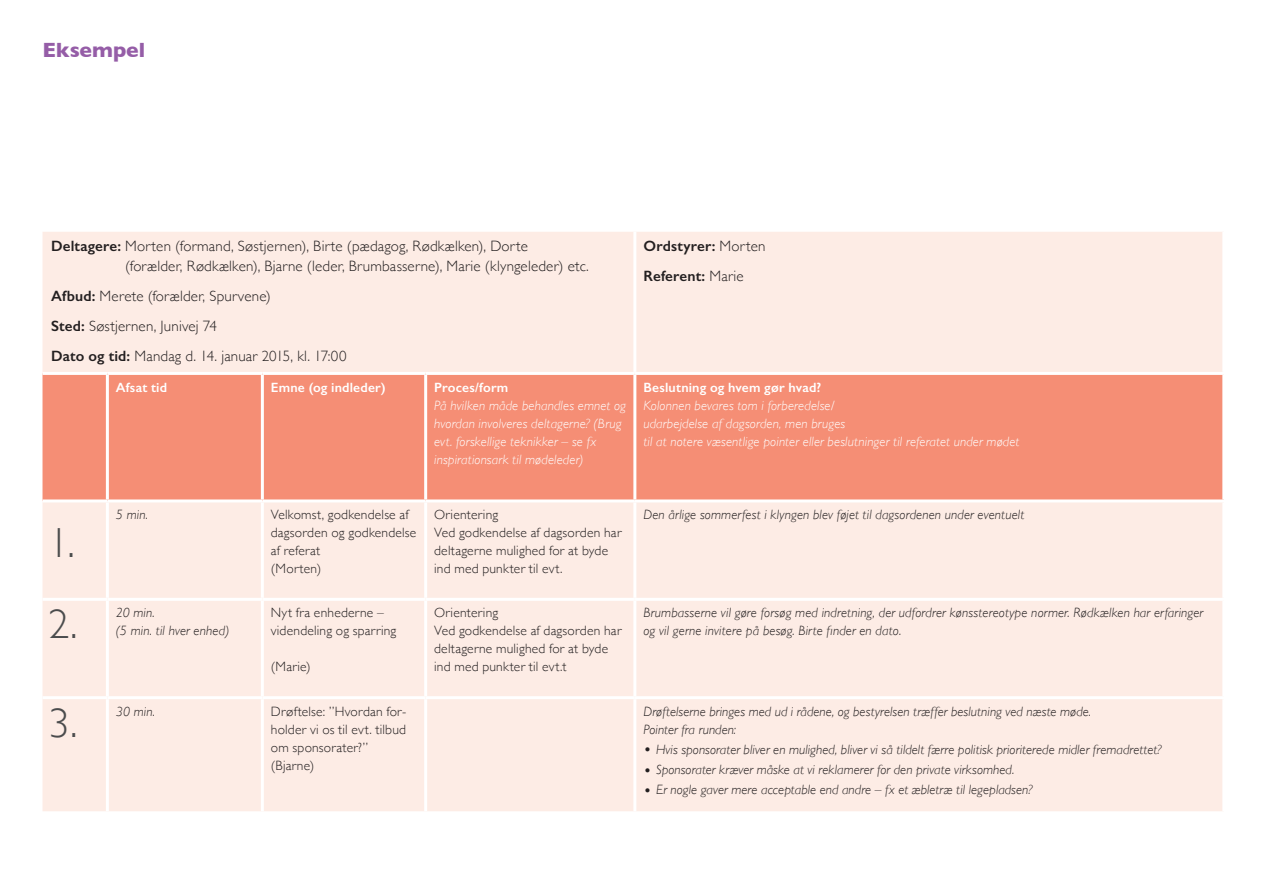
<style>
.page{position:relative;width:1263px;height:893px;background:#fff}
.page>*{position:absolute;margin:0;border:0;box-sizing:border-box;transform-origin:0 0}
.t1{font:300 42px "Gill Sans";color:#4b4c4d}
.t2{font:700 21px "Gill Sans";color:#955da7}
.t3{font:300 15px/30px "Gill Sans";letter-spacing:.015em;color:#231f20}
.t4{font:600 15px/30px "Gill Sans";letter-spacing:.015em;color:#231f20}
.t5{font:italic 300 13.5px/18px "Gill Sans";letter-spacing:.01em;color:#231f20}
.t6{font:300 13.5px/18px "Gill Sans";letter-spacing:.015em;color:#231f20}
.t7{font:italic 300 13.5px/18px "Gill Sans";letter-spacing:.01em;color:#fff}
.t8{font:600 13.5px "Gill Sans";letter-spacing:.015em;color:#fff}
.s1{font-weight:600}
.s2{font-weight:300}
.s3{font-style:normal;font-size:16.5px}
</style>
<div class="page">
<div style="left:43px;top:232px;width:1179px;height:579px;background:#fdece5"></div>
<div style="left:43px;top:375px;width:1179px;height:124px;background:#f58e75"></div>
<hr style="left:633px;top:232px;width:3px;height:140px;background:#fff">
<hr style="left:43px;top:372px;width:64px;height:3px;background:#fff">
<hr style="left:107px;top:372px;width:155px;height:3px;background:#fff">
<hr style="left:106px;top:375px;width:3px;height:124px;background:#fff">
<hr style="left:262px;top:372px;width:164px;height:3px;background:#fff">
<hr style="left:261px;top:375px;width:3px;height:124px;background:#fff">
<hr style="left:426px;top:372px;width:209px;height:3px;background:#fff">
<hr style="left:424px;top:375px;width:3px;height:124px;background:#fff">
<hr style="left:635px;top:372px;width:590px;height:3px;background:#fff">
<hr style="left:633px;top:375px;width:3px;height:124px;background:#fff">
<hr style="left:106px;top:502px;width:3px;height:96px;background:#fff">
<hr style="left:261px;top:502px;width:3px;height:96px;background:#fff">
<hr style="left:424px;top:502px;width:3px;height:96px;background:#fff">
<hr style="left:633px;top:502px;width:3px;height:96px;background:#fff">
<hr style="left:106px;top:601px;width:3px;height:95px;background:#fff">
<hr style="left:261px;top:601px;width:3px;height:95px;background:#fff">
<hr style="left:424px;top:601px;width:3px;height:95px;background:#fff">
<hr style="left:633px;top:601px;width:3px;height:95px;background:#fff">
<hr style="left:106px;top:699px;width:3px;height:112px;background:#fff">
<hr style="left:261px;top:699px;width:3px;height:112px;background:#fff">
<hr style="left:424px;top:699px;width:3px;height:112px;background:#fff">
<hr style="left:633px;top:699px;width:3px;height:112px;background:#fff">
<hr style="left:43px;top:499px;width:64px;height:3px;background:#fff">
<hr style="left:107px;top:499px;width:155px;height:3px;background:#fff">
<hr style="left:262px;top:499px;width:164px;height:3px;background:#fff">
<hr style="left:426px;top:499px;width:209px;height:3px;background:#fff">
<hr style="left:635px;top:499px;width:590px;height:3px;background:#fff">
<hr style="left:43px;top:598px;width:64px;height:3px;background:#fff">
<hr style="left:107px;top:598px;width:155px;height:3px;background:#fff">
<hr style="left:262px;top:598px;width:164px;height:3px;background:#fff">
<hr style="left:426px;top:598px;width:209px;height:3px;background:#fff">
<hr style="left:635px;top:598px;width:590px;height:3px;background:#fff">
<hr style="left:43px;top:696px;width:64px;height:3px;background:#fff">
<hr style="left:107px;top:696px;width:155px;height:3px;background:#fff">
<hr style="left:262px;top:696px;width:164px;height:3px;background:#fff">
<hr style="left:426px;top:696px;width:209px;height:3px;background:#fff">
<hr style="left:635px;top:696px;width:590px;height:3px;background:#fff">
<h2 class="t2" style="left:43px;top:41px;width:104px">Eksempel</h2>
<p class="t3" style="left:125px;top:237px;width:465px;line-height:19.5px;text-indent:-74px"><span class="s1">Deltagere:</span> Morten (formand, Søstjernen), Birte (pædagog, Rødkælken), Dorte (forælder, Rødkælken), Bjarne (leder, Brumbasserne), Marie (klyngeleder) etc.</p>
<p class="t3" style="left:51px;top:282px;width:297px"><span class="s1">Afbud:</span> Merete (forælder, Spurvene)<br><span class="s1">Sted:</span> Søstjernen, Junivej 74<br><span class="s1">Dato og tid:</span> Mandag d. 14. januar 2015, kl. 17:00</p>
<p class="t8" style="left:116px;top:379px;width:53px">Afsat tid</p>
<p class="t8" style="left:271px;top:379px;width:116px">Emne (og indleder)</p>
<p class="t8" style="left:434px;top:379px;width:76px">Proces/form</p>
<p class="t7" style="left:434px;top:397px;width:193px">På hvilken måde behandles emnet og hvordan involveres deltagerne? (Brug evt. forskellige teknikker – se fx inspirationsark til mødeleder)</p>
<p class="t4" style="left:643px;top:231px;width:124px">Ordstyrer: <span class="s2">Morten<br></span>Referent: <span class="s2">Marie</span></p>
<p class="t8" style="left:643px;top:379px;width:179px">Beslutning og hvem gør hvad?</p>
<p class="t7" style="left:643px;top:397px;width:377px">Kolonnen bevares tom i forberedelse/<br>udarbejdelse af dagsorden, men bruges<br>til at notere væsentlige pointer eller beslutninger til referatet under mødet</p>
<h1 class="t1" style="left:48px;top:525px;width:28px">1.</h1>
<h1 class="t1" style="left:48px;top:607px;width:31px">2.</h1>
<h1 class="t1" style="left:48px;top:706px;width:31px">3.</h1>
<p class="t5" style="left:116px;top:506px;width:34px">5 min.</p>
<p class="t6" style="left:271px;top:506px;width:147px">Velkomst, godkendelse af dagsorden og godkendelse af referat<br>(Morten)</p>
<p class="t6" style="left:434px;top:506px;width:189px">Orientering<br>Ved godkendelse af dagsorden har deltagerne mulighed for at byde ind med punkter til evt.</p>
<p class="t5" style="left:643px;top:506px;width:382px">Den årlige sommerfest i klyngen blev føjet til dagsordenen under eventuelt</p>
<p class="t5" style="left:116px;top:605px;width:115px">20 min.<br>(5 min. til hver enhed)</p>
<p class="t6" style="left:271px;top:605px;width:127px">Nyt fra enhederne – videndeling og sparring</p>
<p class="t6" style="left:271px;top:659px;width:41px">(Marie)</p>
<p class="t6" style="left:434px;top:605px;width:189px">Orientering<br>Ved godkendelse af dagsorden har deltagerne mulighed for at byde ind med punkter til evt.t</p>
<p class="t5" style="left:643px;top:605px;width:561px">Brumbasserne vil gøre forsøg med indretning, der udfordrer kønsstereotype normer. Rødkælken har erfaringer og vil gerne invitere på besøg. Birte finder en dato.</p>
<p class="t5" style="left:116px;top:703px;width:41px">30 min.</p>
<p class="t6" style="left:271px;top:703px;width:137px">Drøftelse: ”Hvordan for&shy;holder vi os til evt. tilbud om sponsorater?” (Bjarne)</p>
<p class="t5" style="left:643px;top:703px;width:449px">Drøftelserne bringes med ud i rådene, og bestyrelsen træffer beslutning ved næste møde.<br>Pointer fra runden:</p>
<p class="t5" style="left:643px;top:741px;width:520px"><span class="s3">•</span> Hvis sponsorater bliver en mulighed, bliver vi så tildelt færre politisk prioriterede midler fremadrettet?</p>
<p class="t5" style="left:643px;top:761px;width:372px"><span class="s3">•</span> Sponsorater kræver måske at vi reklamerer for den private virksomhed.</p>
<p class="t5" style="left:643px;top:782px;width:390px"><span class="s3">•</span> Er nogle gaver mere acceptable end andre – fx et æbletræ til legepladsen?</p>
</div>
